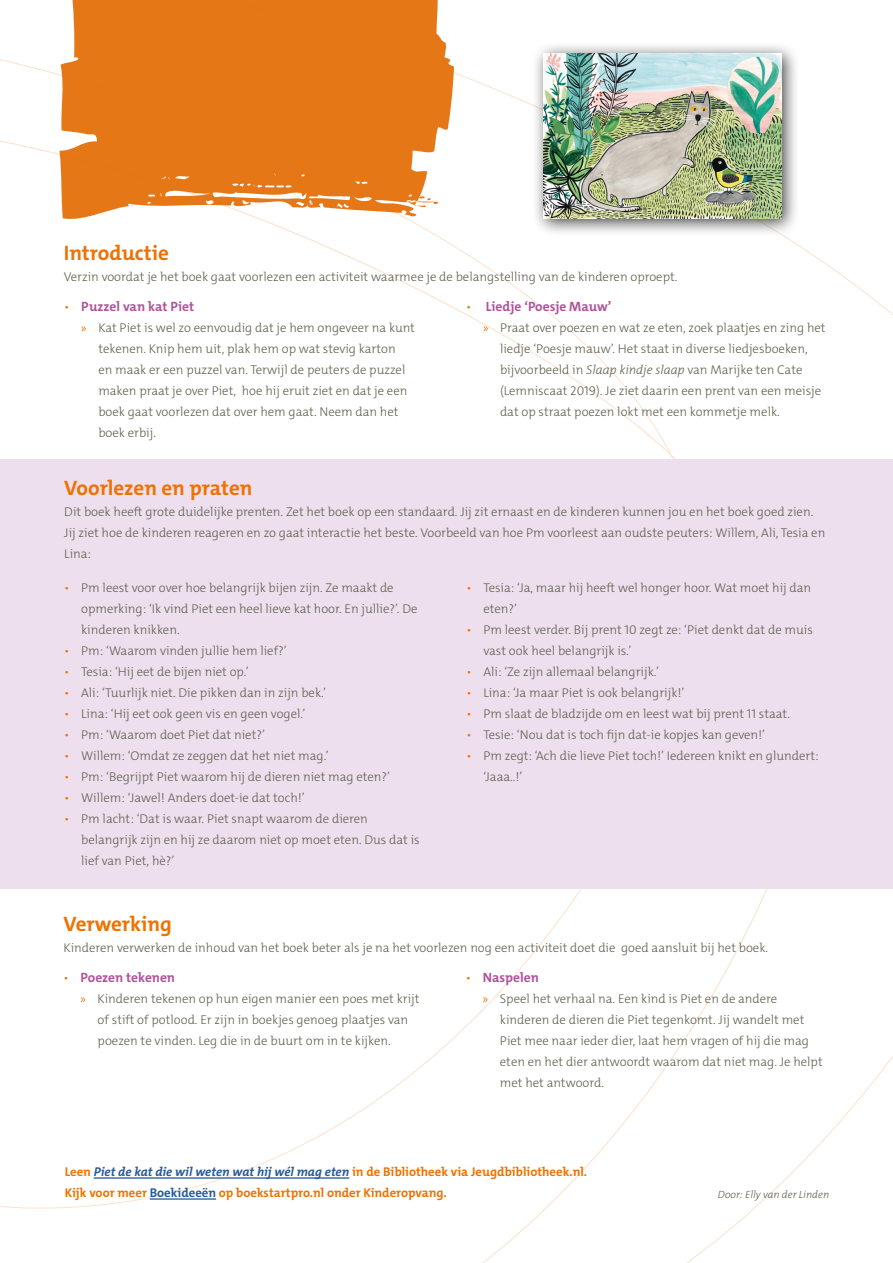
<style>
.page{position:relative;width:893px;height:1263px;background:#fff}
.page>*{position:absolute;margin:0;border:0;box-sizing:border-box;transform-origin:0 0}
.t1{font:700 21px "The Mix";color:#ee7203}
.t2{font:700 13.5px "The Mix";color:#b1529a}
.t3{font:300 12.75px/21px "The Mix";color:#60604d}
.t4{font:700 12.75px/21px "The Mix";color:#ee7203}
.t5{font:italic 300 10.5px "The Mix";color:#60604d}
.s1{font-weight:300;font-size:12.75px;color:#ee7203}
.s2{font-family:"Myriad Pro";font-weight:400;color:#ee7203}
.s3{font-style:italic}
.s4{color:#ee7203}
.s5{font-style:italic;color:#275b9b}
.s6{color:#275b9b}
</style>
<div class="page">
<div style="left:0;top:459px;width:893px;height:430px;background:#eedfef"></div>
<div style="left:531px;top:42px;width:269px;height:195px;background:#000;opacity:.75"></div>
<img style="left:543px;top:54px;width:238px;height:165px">
<hr style="left:94px;top:1177px;width:255px;height:2px;background:#275b9b">
<hr style="left:150px;top:1198px;width:66px;height:2px;background:#275b9b">
<svg style="left:60px;top:0;width:394px;height:219px;background:#e88732"></svg>
<h1 class="t1" style="left:64px;top:239px;width:107px">Introductie</h1>
<p class="t3" style="left:64px;top:266px;width:615px">Verzin voordat je het boek gaat voorlezen een activiteit waarmee je de belangstelling van de kinderen oproept.</p>
<p class="t2" style="left:64px;top:298px;width:131px"><span class="s1">•</span> Puzzel van kat Piet</p>
<p class="t3" style="left:98px;top:317px;width:318px;text-indent:-17px"><span class="s2">»</span> Kat Piet is wel zo eenvoudig dat je hem ongeveer na kunt tekenen. Knip hem uit, plak hem op wat stevig karton<br>en maak er een puzzel van. Terwijl de peuters de puzzel maken praat je over Piet, hoe hij eruit ziet en dat je een boek gaat voorlezen dat over hem gaat. Neem dan het boek erbij.</p>
<p class="t2" style="left:466px;top:298px;width:147px"><span class="s1">•</span> Liedje ‘Poesje Mauw’</p>
<p class="t3" style="left:500px;top:317px;width:327px;text-indent:-17px"><span class="s2">»</span> Praat over poezen en wat ze eten, zoek plaatjes en zing het liedje ‘Poesje mauw’. Het staat in diverse liedjesboeken, bijvoorbeeld in <span class="s3">Slaap kindje slaap</span> van Marijke ten Cate (Lemniscaat 2019). Je ziet daarin een prent van een meisje dat op straat poezen lokt met een kommetje melk.</p>
<h1 class="t1" style="left:64px;top:474px;width:190px">Voorlezen en praten</h1>
<p class="t3" style="left:64px;top:501px;width:762px">Dit boek heeft grote duidelijke prenten. Zet het boek op een standaard. Jij zit ernaast en de kinderen kunnen jou en het boek goed zien.<br>Jij ziet hoe de kinderen reageren en zo gaat interactie het beste. Voorbeeld van hoe Pm voorleest aan oudste peuters: Willem, Ali, Tesia en<br>Lina:</p>
<p class="t3" style="left:81px;top:578px;width:338px;text-indent:-17px"><span class="s4">•</span> Pm leest voor over hoe belangrijk bijen zijn. Ze maakt de opmerking: ‘Ik vind Piet een heel lieve kat hoor. En jullie?’. De kinderen knikken.</p>
<p class="t3" style="left:64px;top:641px;width:224px"><span class="s4">•</span> Pm: ‘Waarom vinden jullie hem lief?’</p>
<p class="t3" style="left:64px;top:662px;width:186px"><span class="s4">•</span> Tesia: ‘Hij eet de bijen niet op.’</p>
<p class="t3" style="left:64px;top:683px;width:264px"><span class="s4">•</span> Ali: ‘Tuurlijk niet. Die pikken dan in zijn bek.’</p>
<p class="t3" style="left:64px;top:704px;width:243px"><span class="s4">•</span> Lina: ‘Hij eet ook geen vis en geen vogel.’</p>
<p class="t3" style="left:64px;top:725px;width:202px"><span class="s4">•</span> Pm: ‘Waarom doet Piet dat niet?’</p>
<p class="t3" style="left:64px;top:746px;width:266px"><span class="s4">•</span> Willem: ‘Omdat ze zeggen dat het niet mag.’</p>
<p class="t3" style="left:64px;top:767px;width:327px"><span class="s4">•</span> Pm: ‘Begrijpt Piet waarom hij de dieren niet mag eten?’</p>
<p class="t3" style="left:64px;top:788px;width:242px"><span class="s4">•</span> Willem: ‘Jawel! Anders doet-ie dat toch!’</p>
<p class="t3" style="left:81px;top:809px;width:340px;text-indent:-17px"><span class="s4">•</span> Pm lacht: ‘Dat is waar. Piet snapt waarom de dieren belangrijk zijn en hij ze daarom niet op moet eten. Dus dat is lief van Piet, hè?’</p>
<p class="t3" style="left:483px;top:578px;width:329px;text-indent:-17px"><span class="s4">•</span> Tesia: ‘Ja, maar hij heeft wel honger hoor. Wat moet hij dan eten?’</p>
<p class="t3" style="left:483px;top:620px;width:331px;text-indent:-17px"><span class="s4">•</span> Pm leest verder. Bij prent 10 zegt ze: ‘Piet denkt dat de muis vast ook heel belangrijk is.’</p>
<p class="t3" style="left:466px;top:662px;width:194px"><span class="s4">•</span> Ali: ‘Ze zijn allemaal belangrijk.’</p>
<p class="t3" style="left:466px;top:683px;width:220px"><span class="s4">•</span> Lina: ‘Ja maar Piet is ook belangrijk!’</p>
<p class="t3" style="left:466px;top:704px;width:325px"><span class="s4">•</span> Pm slaat de bladzijde om en leest wat bij prent 11 staat.</p>
<p class="t3" style="left:466px;top:725px;width:300px"><span class="s4">•</span> Tesie: ‘Nou dat is toch fijn dat-ie kopjes kan geven!’</p>
<p class="t3" style="left:483px;top:746px;width:337px;text-indent:-17px"><span class="s4">•</span> Pm zegt: ‘Ach die lieve Piet toch!’ Iedereen knikt en glundert: ‘Jaaa..!’</p>
<h1 class="t1" style="left:64px;top:910px;width:110px">Verwerking</h1>
<p class="t3" style="left:64px;top:937px;width:706px">Kinderen verwerken de inhoud van het boek beter als je na het voorlezen nog een activiteit doet die goed aansluit bij het boek.</p>
<p class="t2" style="left:466px;top:969px;width:75px"><span class="s1">•</span> Naspelen</p>
<p class="t3" style="left:500px;top:988px;width:324px;text-indent:-17px"><span class="s2">»</span> Speel het verhaal na. Een kind is Piet en de andere kinderen de dieren die Piet tegenkomt. Jij wandelt met Piet mee naar ieder dier, laat hem vragen of hij die mag eten en het dier antwoordt waarom dat niet mag. Je helpt met het antwoord.</p>
<p class="t2" style="left:64px;top:969px;width:113px"><span class="s1">•</span> Poezen tekenen</p>
<p class="t3" style="left:98px;top:988px;width:323px;text-indent:-17px"><span class="s2">»</span> Kinderen tekenen op hun eigen manier een poes met krijt of stift of potlood. Er zijn in boekjes genoeg plaatjes van poezen te vinden. Leg die in de buurt om in te kijken.</p>
<p class="t4" style="left:65px;top:1161px;width:524px">Leen <span class="s5">Piet de kat die wil weten wat hij wél mag eten</span> in de Bibliotheek via Jeugdbibliotheek.nl.<br>Kijk voor meer <span class="s6">Boekideeën</span> op boekstartpro.nl onder Kinderopvang.</p>
<p class="t5" style="left:718px;top:1188px;width:113px">Door: Elly van der Linden</p>
</div>
